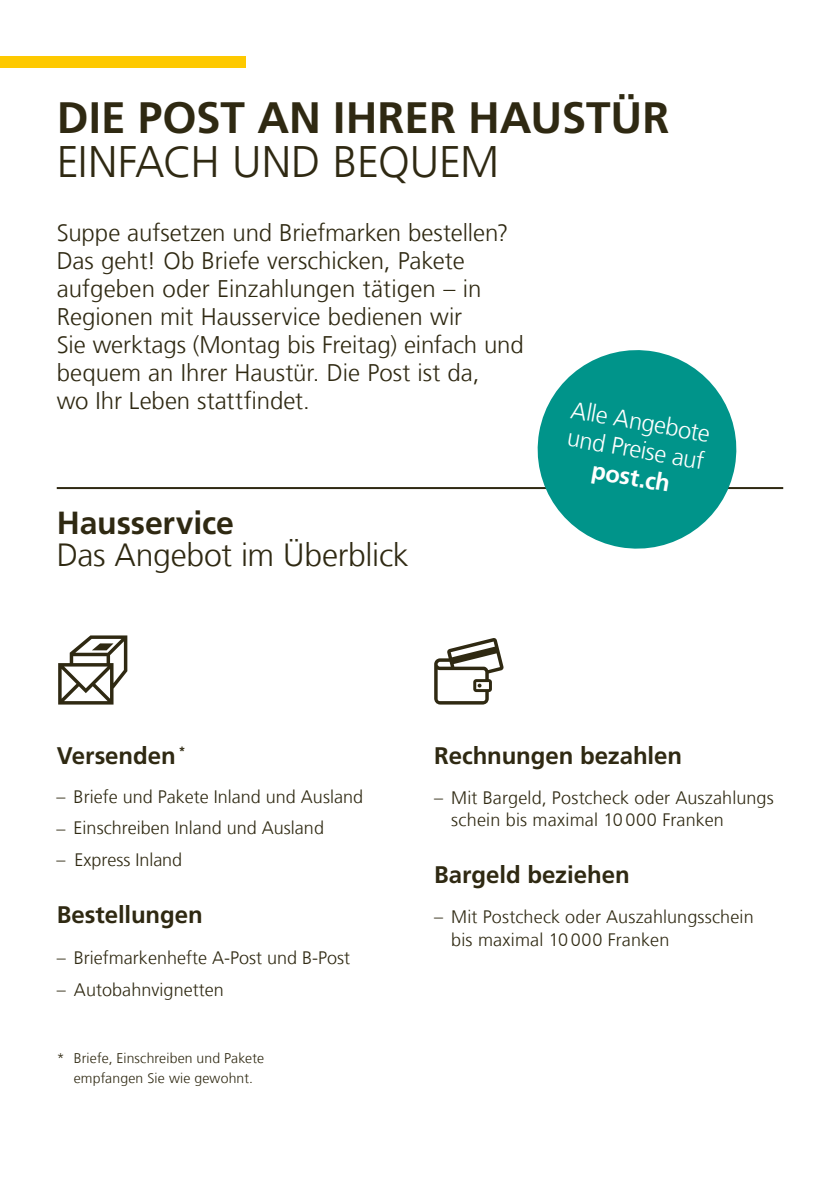
<style>
.page{position:relative;width:840px;height:1191px;background:#fff}
.page>*{position:absolute;margin:0;border:0;box-sizing:border-box;transform-origin:0 0}
.t1{font:700 44px "Frutiger LT Com";color:#2f2912}
.t2{font:300 44px "Frutiger LT Com";letter-spacing:-.01em;color:#2f2912}
.t3{font:300 32px "Frutiger LT Com";letter-spacing:-.01em;color:#2f2912}
.t4{font:700 32px "Frutiger LT Com";letter-spacing:-.005em;color:#2f2912}
.t5{font:300 24px/28px "Frutiger LT Com";color:#2f2912}
.t6{font:700 24px "Frutiger LT Com";letter-spacing:-.005em;color:#2f2912}
.t7{font:300 24px/28px "Frutiger LT Com";color:#fff;text-align:center}
.t8{font:300 18px "Frutiger";color:#2f2912}
.t9{font:300 18px/22.8px "Frutiger LT Com";letter-spacing:.01em;color:#2f2912}
.t10{font:300 14px/20px "Frutiger LT Com";letter-spacing:.01em;color:#2f2912;text-align:center}
.s1{font-weight:700}
.s2{font-family:"Frutiger LT Com"}
</style>
<div class="page">
<div style="left:0;top:57px;width:245px;height:11px;background:#fec900"></div>
<hr style="left:57px;top:487px;width:725px;height:2px;background:#2f2912">
<svg style="left:529px;top:350px;width:215px;height:199px;fill:#00948a"></svg>
<svg style="left:434px;top:638px;width:69px;height:66px"></svg>
<svg style="left:58px;top:635px;width:69px;height:69px"></svg>
<h1 class="t1" style="left:57px;top:92px;width:614px">DIE POST AN IHRER HAUSTÜR</h1>
<h2 class="t2" style="left:57px;top:136px;width:443px">EINFACH UND BEQUEM</h2>
<p class="t5" style="left:57px;top:219px;width:468px">Suppe aufsetzen und Briefmarken bestellen?<br>Das geht! Ob Briefe verschicken, Pakete aufgeben oder Einzahlungen tätigen – in Regionen mit Hausservice bedienen wir<br>Sie werktags (Montag bis Freitag) einfach und bequem an Ihrer Haustür. Die Post ist da,<br>wo Ihr Leben stattfindet.</p>
<h2 class="t4" style="left:57px;top:504px;width:179px">Hausservice</h2>
<p class="t3" style="left:57px;top:537px;width:353px">Das Angebot im Überblick</p>
<p class="t7" style="left:573px;top:396px;width:142px;rotate:10deg">Alle Angebote und Preise auf <span class="s1">post.ch</span></p>
<h3 class="t6" style="left:57px;top:741px;width:130px">Versenden <sup>*</sup></h3>
<h3 class="t6" style="left:434px;top:741px;width:249px">Rechnungen bezahlen</h3>
<p class="t8" style="left:57px;top:786px;width:308px">– Briefe und Pakete Inland und Ausland</p>
<p class="t9" style="left:451px;top:786px;width:324px;text-indent:-17px">– Mit Bargeld, Postcheck oder Auszahlungs schein bis maximal 10 000 Franken</p>
<p class="t8" style="left:57px;top:817px;width:269px">– Einschreiben Inland und Ausland</p>
<p class="t8" style="left:57px;top:849px;width:127px">– Express Inland</p>
<h3 class="t6" style="left:434px;top:860px;width:197px">Bargeld beziehen</h3>
<h3 class="t6" style="left:57px;top:900px;width:147px">Bestellungen</h3>
<p class="t9" style="left:451px;top:905px;width:304px;text-indent:-17px">– Mit Postcheck oder Auszahlungsschein bis maximal 10 000 Franken</p>
<p class="t8" style="left:57px;top:947px;width:295px"><span class="s2">–</span> Briefmarkenhefte A-Post und B-Post</p>
<p class="t8" style="left:57px;top:979px;width:168px"><span class="s2">–</span> Autobahnvignetten</p>
<p class="t10" style="left:57px;top:1047px;width:209px">* Briefe, Einschreiben und Pakete empfangen Sie wie gewohnt.</p>
</div>
